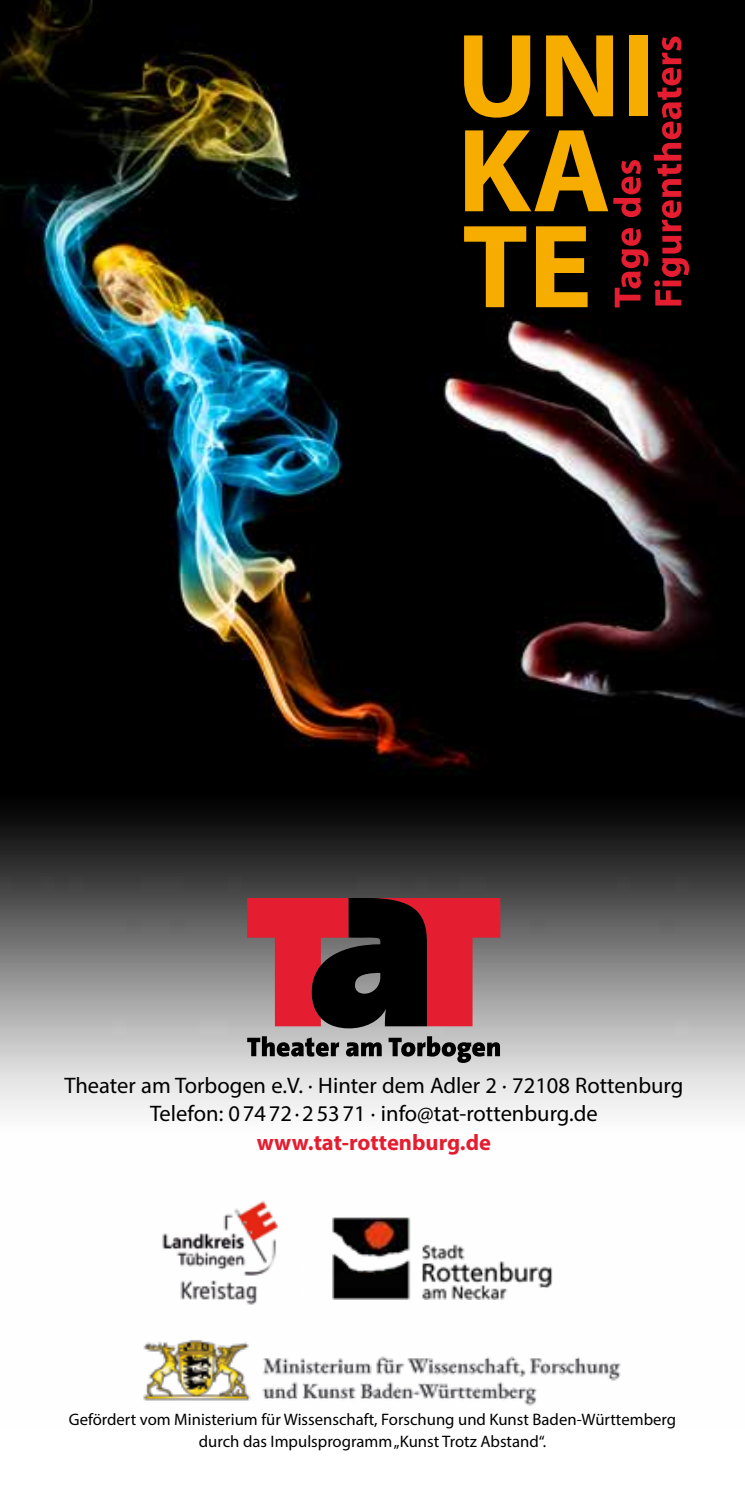
<style>
.page{position:relative;width:745px;height:1489px;background:#fff}
.page>*{position:absolute;margin:0;border:0;box-sizing:border-box;transform-origin:0 0}
.t1{font:22.5px/28.2px "Myriad Pro";color:#000;text-align:center}
.t2{font:700 22.5px "Myriad Pro";color:#e41d30}
.t3{font:16.75px/22.5px "Myriad Pro";color:#000;text-align:center}
</style>
<div class="page">
<img style="left:0;top:0;width:744px;height:1300px">
<svg style="left:247px;top:1036px;width:92px;height:20px;background:#656565"></svg>
<svg style="left:346px;top:1042px;width:35px;height:14px"></svg>
<svg style="left:388px;top:1036px;width:111px;height:26px;background:#797979"></svg>
<svg style="left:247px;top:898px;width:253px;height:130px;background:#862b34"></svg>
<svg style="left:464px;top:35px;width:224px;height:272px;background:#623a03"></svg>
<img style="left:143px;top:1340px;width:478px;height:66px">
<img style="left:332px;top:1216px;width:220px;height:82px">
<img style="left:141px;top:1194px;width:157px;height:111px">
<h1 class="t1" style="left:64px;top:1071px;width:620px">Theater am Torbogen e.V. · Hinter dem Adler 2 · 72108 Rottenburg<br>Telefon: 07472·25371 · info@tat-rottenburg.de</h1>
<h1 class="t2" style="left:256px;top:1127px;width:235px">www.tat-rottenburg.de</h1>
<p class="t3" style="left:69px;top:1407px;width:608px">Gefördert vom Ministerium für Wissenschaft, Forschung und Kunst Baden-Württemberg durch das Impulsprogramm „Kunst Trotz Abstand“.</p>
</div>
